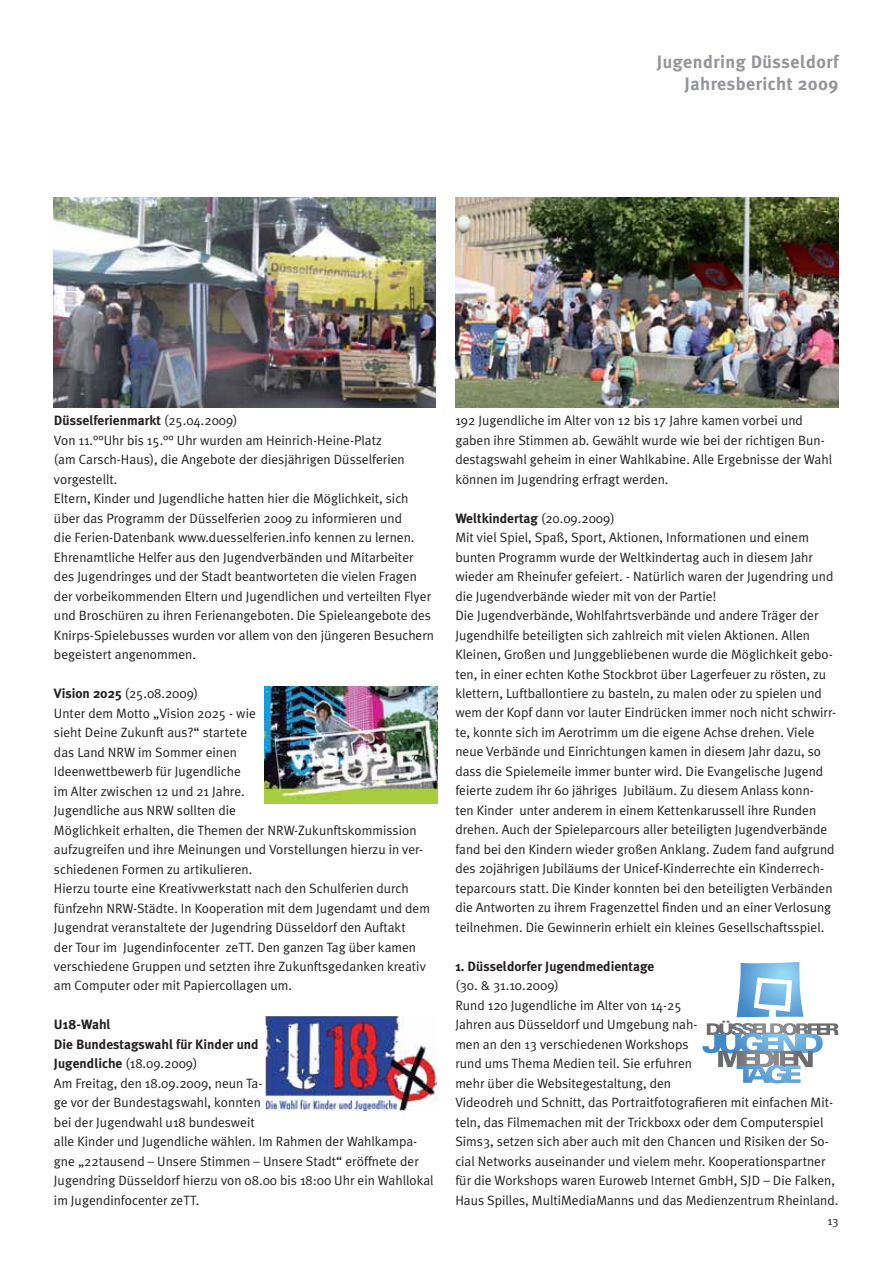
<style>
.page{position:relative;width:893px;height:1263px;background:#fff}
.page>*{position:absolute;margin:0;border:0;box-sizing:border-box;transform-origin:0 0}
.t1{font:700 18px/21.6px "Meta Plus";letter-spacing:.025em;color:#939598;text-align:right}
.t2{font:13.5px/19.5px "Meta Plus Normal";color:#231f20}
.t3{font:700 13.5px/19.5px "Meta Plus";color:#231f20}
.t4{font:12px "Meta Plus Normal";color:#231f20}
.s1{font-family:"Meta Plus Normal";font-weight:400}
.s2{font-family:"Meta Plus";font-weight:700}
</style>
<div class="page">
<img style="left:54px;top:198px;width:382px;height:210px">
<img style="left:265px;top:687px;width:172px;height:116px">
<img style="left:266px;top:1016px;width:171px;height:95px">
<img style="left:455px;top:198px;width:384px;height:210px">
<svg style="left:702px;top:962px;width:137px;height:121px"></svg>
<h1 class="t1" style="left:657px;top:52px;width:183px">Jugendring Düsseldorf<br>Jahresbericht 2009</h1>
<p class="t3" style="left:54px;top:412px;width:185px">Düsselferienmarkt <span class="s1">(25.04.2009)</span></p>
<p class="t2" style="left:54px;top:431px;width:382px">Von 11.°°Uhr bis 15.°° Uhr wurden am Heinrich-Heine-Platz<br>(am Carsch-Haus), die Angebote der diesjährigen Düsselferien vorgestellt.<br>Eltern, Kinder und Jugendliche hatten hier die Möglichkeit, sich über das Programm der Düsselferien 2009 zu informieren und<br>die Ferien-Datenbank www.duesselferien.info kennen zu lernen.<br>Ehrenamtliche Helfer aus den Jugendverbänden und Mitarbeiter des Jugendringes und der Stadt beantworteten die vielen Fragen der vorbeikommenden Eltern und Jugendlichen und verteilten Flyer und Broschüren zu ihren Ferienangeboten. Die Spieleangebote des Knirps-Spielebusses wurden vor allem von den jüngeren Besuchern begeistert angenommen.</p>
<p class="t2" style="left:54px;top:685px;width:377px"><span class="s2">Vision 2025</span> (25.08.2009)<br>Unter dem Motto „Vision 2025 - wie<br>sieht Deine Zukunft aus?“ startete<br>das Land NRW im Sommer einen<br>Ideenwettbewerb für Jugendliche<br>im Alter zwischen 12 und 21 Jahre.<br>Jugendliche aus NRW sollten die<br>Möglichkeit erhalten, die Themen der NRW-Zukunftskommission aufzugreifen und ihre Meinungen und Vorstellungen hierzu in ver&shy;schiedenen Formen zu artikulieren.<br>Hierzu tourte eine Kreativwerkstatt nach den Schulferien durch fünfzehn NRW-Städte. In Kooperation mit dem Jugendamt und dem Jugendrat veranstaltete der Jugendring Düsseldorf den Auftakt<br>der Tour im Jugendinfocenter zeTT. Den ganzen Tag über kamen verschiedene Gruppen und setzten ihre Zukunftsgedanken kreativ am Computer oder mit Papiercollagen um.</p>
<p class="t3" style="left:54px;top:1016px;width:206px">U18-Wahl<br>Die Bundestagswahl für Kinder und</p>
<p class="t2" style="left:54px;top:1055px;width:381px"><span class="s2">Jugendliche</span> (18.09.2009)<br>Am Freitag, den 18.09.2009, neun Ta-<br>ge vor der Bundestagswahl, konnten<br>bei der Jugendwahl u18 bundesweit<br>alle Kinder und Jugendliche wählen. Im Rahmen der Wahlkampa&shy;gne „22tausend – Unsere Stimmen – Unsere Stadt“ eröffnete der Jugendring Düsseldorf hierzu von 08.00 bis 18:00 Uhr ein Wahllokal im Jugendinfocenter zeTT.</p>
<p class="t2" style="left:455px;top:412px;width:378px">192 Jugendliche im Alter von 12 bis 17 Jahre kamen vorbei und gaben ihre Stimmen ab. Gewählt wurde wie bei der richtigen Bun&shy;destagswahl geheim in einer Wahlkabine. Alle Ergebnisse der Wahl können im Jugendring erfragt werden.</p>
<p class="t3" style="left:455px;top:509px;width:161px">Weltkindertag <span class="s1">(20.09.2009)</span></p>
<p class="t2" style="left:455px;top:529px;width:382px">Mit viel Spiel, Spaß, Sport, Aktionen, Informationen und einem bunten Programm wurde der Weltkindertag auch in diesem Jahr wieder am Rheinufer gefeiert. - Natürlich waren der Jugendring und die Jugendverbände wieder mit von der Partie!<br>Die Jugendverbände, Wohlfahrtsverbände und andere Träger der Jugendhilfe beteiligten sich zahlreich mit vielen Aktionen. Allen Kleinen, Großen und Junggebliebenen wurde die Möglichkeit gebo&shy;ten, in einer echten Kothe Stockbrot über Lagerfeuer zu rösten, zu klettern, Luftballontiere zu basteln, zu malen oder zu spielen und wem der Kopf dann vor lauter Eindrücken immer noch nicht schwirr&shy;te, konnte sich im Aerotrimm um die eigene Achse drehen. Viele neue Verbände und Einrichtungen kamen in diesem Jahr dazu, so dass die Spielemeile immer bunter wird. Die Evangelische Jugend feierte zudem ihr 60 jähriges Jubiläum. Zu diesem Anlass konn-<br>ten Kinder unter anderem in einem Kettenkarussell ihre Runden drehen. Auch der Spieleparcours aller beteiligten Jugendverbände fand bei den Kindern wieder großen Anklang. Zudem fand aufgrund des 20jährigen Jubiläums der Unicef-Kinderrechte ein Kinderrech&shy;teparcours statt. Die Kinder konnten bei den beteiligten Verbänden die Antworten zu ihrem Fragenzettel finden und an einer Verlosung teilnehmen. Die Gewinnerin erhielt ein kleines Gesellschaftsspiel.</p>
<p class="t3" style="left:455px;top:957px;width:200px">1. Düsseldorfer Jugendmedientage</p>
<p class="t2" style="left:455px;top:977px;width:384px">(30. &amp; 31.10.2009)<br>Rund 120 Jugendliche im Alter von 14-25<br>Jahren aus Düsseldorf und Umgebung nah-<br>men an den 13 verschiedenen Workshops<br>rund ums Thema Medien teil. Sie erfuhren<br>mehr über die Websitegestaltung, den<br>Videodreh und Schnitt, das Portraitfotografieren mit einfachen Mit&shy;teln, das Filmemachen mit der Trickboxx oder dem Computerspiel Sims3, setzen sich aber auch mit den Chancen und Risiken der So&shy;cial Networks auseinander und vielem mehr. Kooperationspartner für die Workshops waren Euroweb Internet GmbH, SJD – Die Falken, Haus Spilles, MultiMediaManns und das Medienzentrum Rheinland.</p>
<p class="t4" style="left:827px;top:1217px;width:13px">13</p>
</div>
